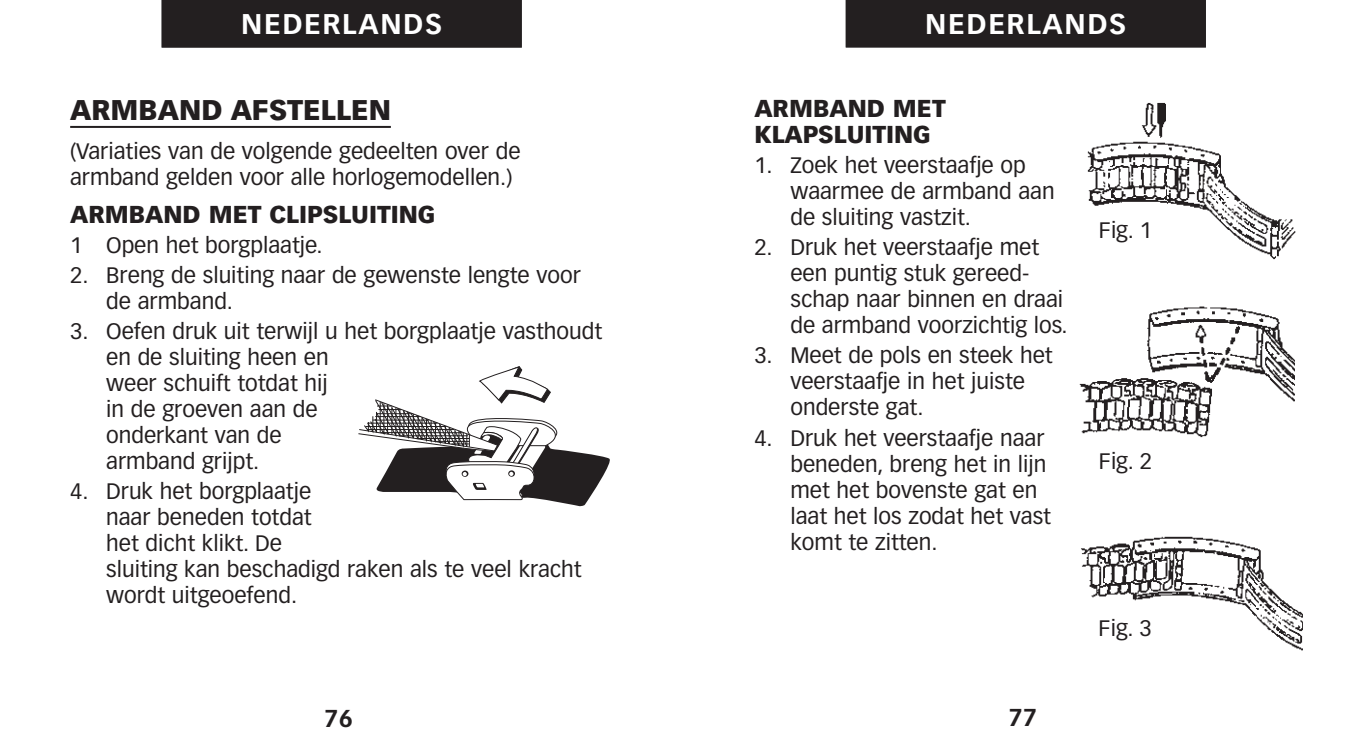
<style>
.page{position:relative;width:1363px;height:754px;background:#fff}
.page>*{position:absolute;margin:0;border:0;box-sizing:border-box;transform-origin:0 0}
.t1{font:700 28px "Vectora LH";letter-spacing:.06em;color:#fff}
.t2{font:900 28px "Vectora LH";color:#231f20}
.t3{font:900 24px/26px "Vectora LH";color:#231f20}
.t4{font:700 24px "Vectora LH";color:#231f20}
.t5{font:22px/26px "Vectora LH";color:#231f20}
</style>
<div class="page">
<hr style="left:70px;top:126px;width:321px;height:2px;background:#231f20">
<div style="left:162px;top:0;width:360px;height:48px;background:#231f20"></div>
<img style="left:1087px;top:102px;width:209px;height:158px">
<img style="left:1079px;top:306px;width:215px;height:132px">
<img style="left:1081px;top:536px;width:221px;height:115px">
<svg style="left:358px;top:366px;width:252px;height:140px"></svg>
<div style="left:845px;top:0;width:361px;height:47px;background:#231f20"></div>
<p class="t1" style="left:241px;top:13px;width:203px">NEDERLANDS</p>
<p class="t1" style="left:925px;top:12px;width:203px">NEDERLANDS</p>
<p class="t2" style="left:70px;top:99px;width:322px">ARMBAND AFSTELLEN</p>
<p class="t5" style="left:70px;top:138px;width:452px">(Variaties van de volgende gedeelten over de armband gelden voor alle horlogemodellen.)</p>
<p class="t3" style="left:70px;top:203px;width:367px">ARMBAND MET CLIPSLUITING</p>
<p class="t5" style="left:70px;top:232px;width:254px">1 Open het borgplaatje.</p>
<p class="t5" style="left:106px;top:262px;width:476px;text-indent:-36px">2. Breng de sluiting naar de gewenste lengte voor de armband.</p>
<p class="t5" style="left:106px;top:318px;width:497px;text-indent:-36px">3. Oefen druk uit terwijl u het borgplaatje vasthoudt en de sluiting heen en<br>weer schuift totdat hij<br>in de groeven aan de<br>onderkant van de<br>armband grijpt.</p>
<p class="t5" style="left:106px;top:478px;width:477px;text-indent:-36px">4. Druk het borgplaatje<br>naar beneden totdat<br>het dicht klikt. De<br>sluiting kan beschadigd raken als te veel kracht wordt uitgeoefend.</p>
<p class="t3" style="left:754px;top:97px;width:193px">ARMBAND MET<br>KLAPSLUITING</p>
<p class="t5" style="left:790px;top:153px;width:266px;text-indent:-36px">1. Zoek het veerstaafje op waarmee de armband aan de sluiting vastzit.</p>
<p class="t5" style="left:790px;top:235px;width:279px;text-indent:-36px">2. Druk het veerstaafje met een puntig stuk gereed&shy;schap naar binnen en draai de armband voorzichtig los.</p>
<p class="t5" style="left:790px;top:343px;width:264px;text-indent:-36px">3. Meet de pols en steek het veerstaafje in het juiste onderste gat.</p>
<p class="t5" style="left:790px;top:425px;width:262px;text-indent:-36px">4. Druk het veerstaafje naar beneden, breng het in lijn met het bovenste gat en laat het los zodat het vast komt te zitten.</p>
<p class="t5" style="left:1098px;top:218px;width:55px">Fig. 1</p>
<p class="t5" style="left:1098px;top:449px;width:55px">Fig. 2</p>
<p class="t5" style="left:1098px;top:616px;width:55px">Fig. 3</p>
<p class="t4" style="left:325px;top:708px;width:30px">76</p>
<p class="t4" style="left:1009px;top:708px;width:30px">77</p>
</div>
